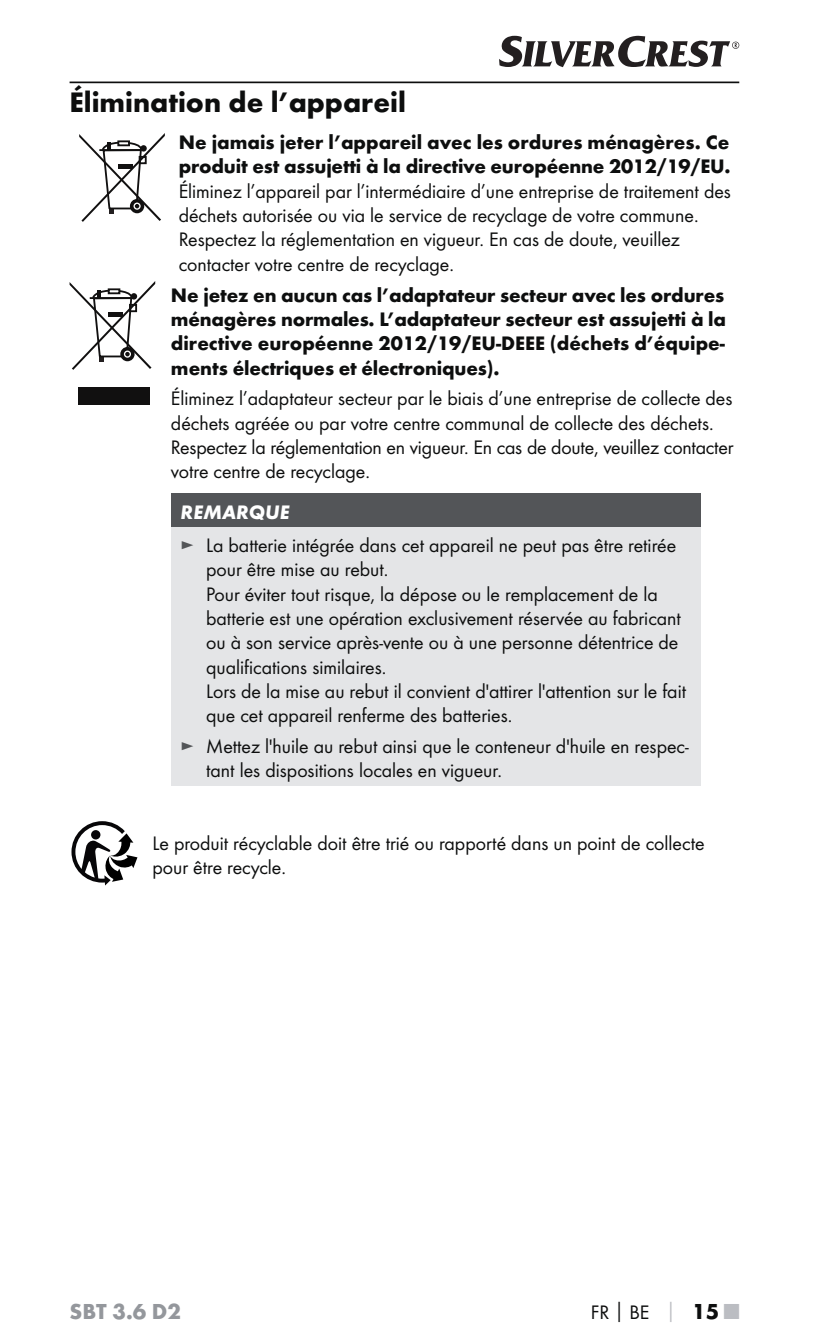
<style>
.page{position:relative;width:828px;height:1339px;background:#fff}
.page>*{position:absolute;margin:0;border:0;box-sizing:border-box;transform-origin:0 0}
.t1{font:700 29.25px "Futura";color:#0d0e0e}
.t2{font:700 22.5px "Futura";color:#94979c}
.t3{font:20.25px/24.3px "Futura Boo";color:#0d0e0e}
.t4{font:700 20.25px/24.3px "Futura";letter-spacing:-.005em;color:#0d0e0e}
.t5{font:italic 700 20.25px "Futura";color:#fff}
.s1{color:#535558}
.s2{font-family:"Futura";font-weight:700}
.s3{font-family:"Futura";font-weight:700;color:#bbbdc2}
.s4{font-family:"Futura";font-weight:700;font-size:22.5px}
.s5{font-family:"Futura";font-weight:700;font-size:22.5px;color:#bbbdc2}
</style>
<div class="page">
<hr style="left:70px;top:81px;width:669px;height:2px;background:#0d0e0e">
<svg style="left:499px;top:36px;width:240px;height:31px"></svg>
<div style="left:78px;top:387px;width:71px;height:18px;background:#111010"></div>
<svg style="left:70px;top:281px;width:85px;height:89px"></svg>
<div style="left:172px;top:493px;width:529px;height:34px;background:#535558"></div>
<div style="left:172px;top:527px;width:529px;height:259px;background:#e4e5e7"></div>
<svg style="left:71px;top:821px;width:66px;height:64px"></svg>
<svg style="left:79px;top:133px;width:86px;height:89px"></svg>
<h1 class="t1" style="left:70px;top:91px;width:338px">Élimination de l’appareil</h1>
<p class="t4" style="left:179px;top:132px;width:553px">Ne jamais jeter l’appareil avec les ordures ménagères. Ce produit est assujetti à la directive européenne 2012/19/EU.</p>
<p class="t3" style="left:179px;top:180px;width:554px">Éliminez l’appareil par l’intermédiaire d’une entreprise de traitement des déchets autorisée ou via le service de recyclage de votre commune.<br>Respectez la réglementation en vigueur. En cas de doute, veuillez contacter votre centre de recyclage.</p>
<p class="t4" style="left:171px;top:284px;width:557px;text-align:justify">Ne jetez en aucun cas l’adaptateur secteur avec les ordures ménagères normales. L’adaptateur secteur est assujetti à la directive européenne 2012/19/EU-DEEE (déchets d’équipe&shy;ments électriques et électroniques).</p>
<p class="t3" style="left:171px;top:387px;width:564px">Éliminez l’adaptateur secteur par le biais d’une entreprise de collecte des déchets agréée ou par votre centre communal de collecte des déchets.<br>Respectez la réglementation en vigueur. En cas de doute, veuillez contacter votre centre de recyclage.</p>
<p class="t5" style="left:181px;top:505px;width:110px">REMARQUE</p>
<p class="t3" style="left:206px;top:534px;width:482px;text-indent:-26px"><span class="s1">►</span> La batterie intégrée dans cet appareil ne peut pas être retirée pour être mise au rebut.<br>Pour éviter tout risque, la dépose ou le remplacement de la batterie est une opération exclusivement réservée au fabricant ou à son service après-vente ou à une personne détentrice de qualifications similaires.<br>Lors de la mise au rebut il convient d'attirer l'attention sur le fait que cet appareil renferme des batteries.</p>
<p class="t3" style="left:206px;top:735px;width:484px;text-indent:-26px"><span class="s1">►</span> Mettez l'huile au rebut ainsi que le conteneur d'huile en respec&shy;tant les dispositions locales en vigueur.</p>
<p class="t3" style="left:152px;top:831px;width:554px">Le produit récyclable doit être trié ou rapporté dans un point de collecte pour être recycle.</p>
<p class="t2" style="left:70px;top:1302px;width:113px">SBT 3.6 D2</p>
<p class="t3" style="left:591px;top:1300px;width:150px">FR<span class="s2">│</span>BE <span class="s3">│</span> <span class="s4">15</span> <span class="s5">■</span></p>
</div>
